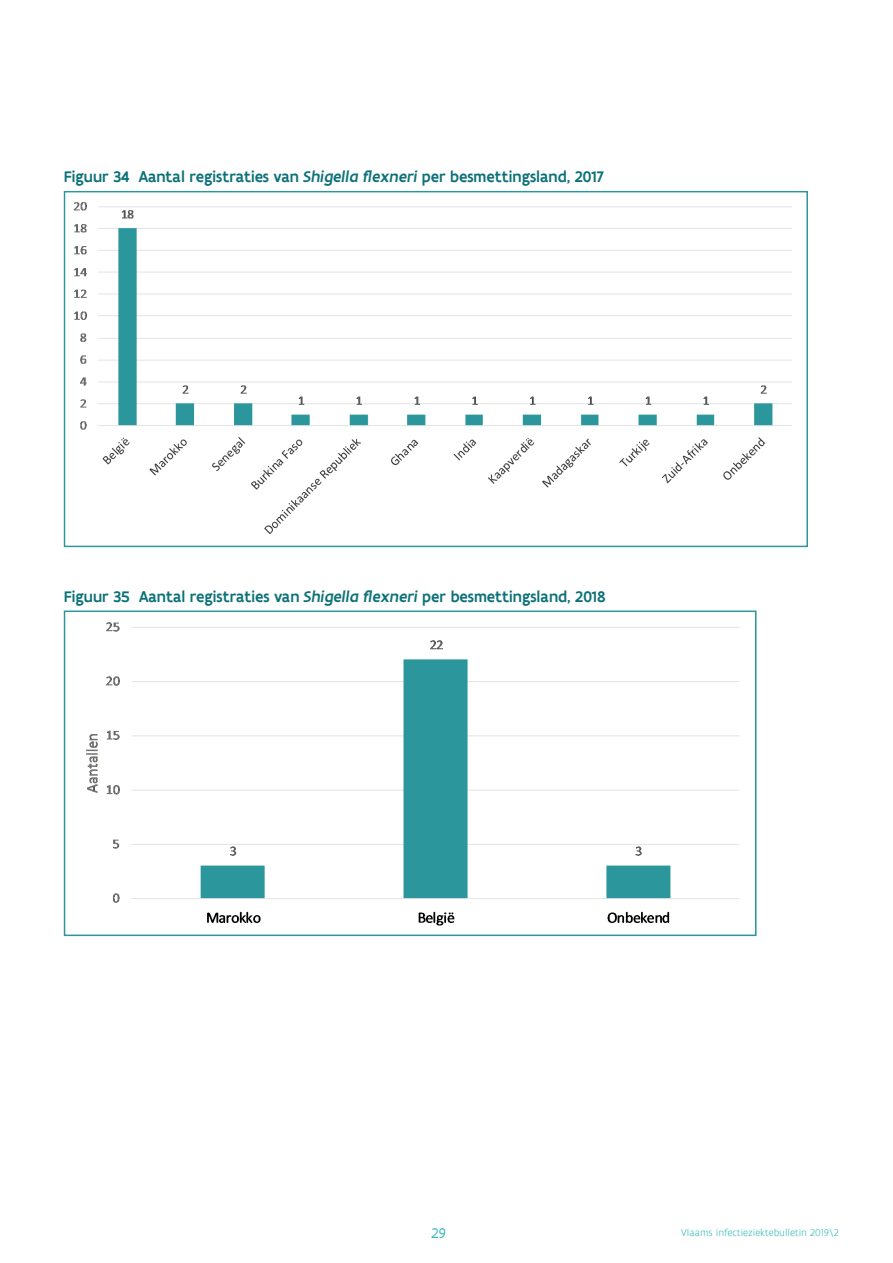
<style>
.page{position:relative;width:893px;height:1263px;background:#fff}
.page>*{position:absolute;margin:0;border:0;box-sizing:border-box;transform-origin:0 0}
.t1{font:500 16.5px "Flanders Art Sans";color:#0c7178}
.t2{font:15px "Flanders Art Sans";color:#34babe}
.t3{font:300 10.5px "Flanders Art Sans";color:#34babe}
.s1{font-style:italic}
</style>
<div class="page">
<img style="left:73px;top:202px;width:719px;height:332px">
<img style="left:86px;top:622px;width:654px;height:304px">
<div style="left:64px;top:610px;width:692px;height:326px;border:2px solid #2b979d"></div>
<p class="t1" style="left:64px;top:167px;width:542px">Figuur 34 Aantal registraties van <span class="s1">Shigella flexneri</span> per besmettingsland, 2017</p>
<p class="t1" style="left:64px;top:586px;width:543px">Figuur 35 Aantal registraties van <span class="s1">Shigella flexneri</span> per besmettingsland, 2018</p>
<p class="t2" style="left:431px;top:1224px;width:16px">29</p>
<p class="t3" style="left:681px;top:1227px;width:159px">Vlaams infectieziektebulletin 2019\2</p>
</div>
